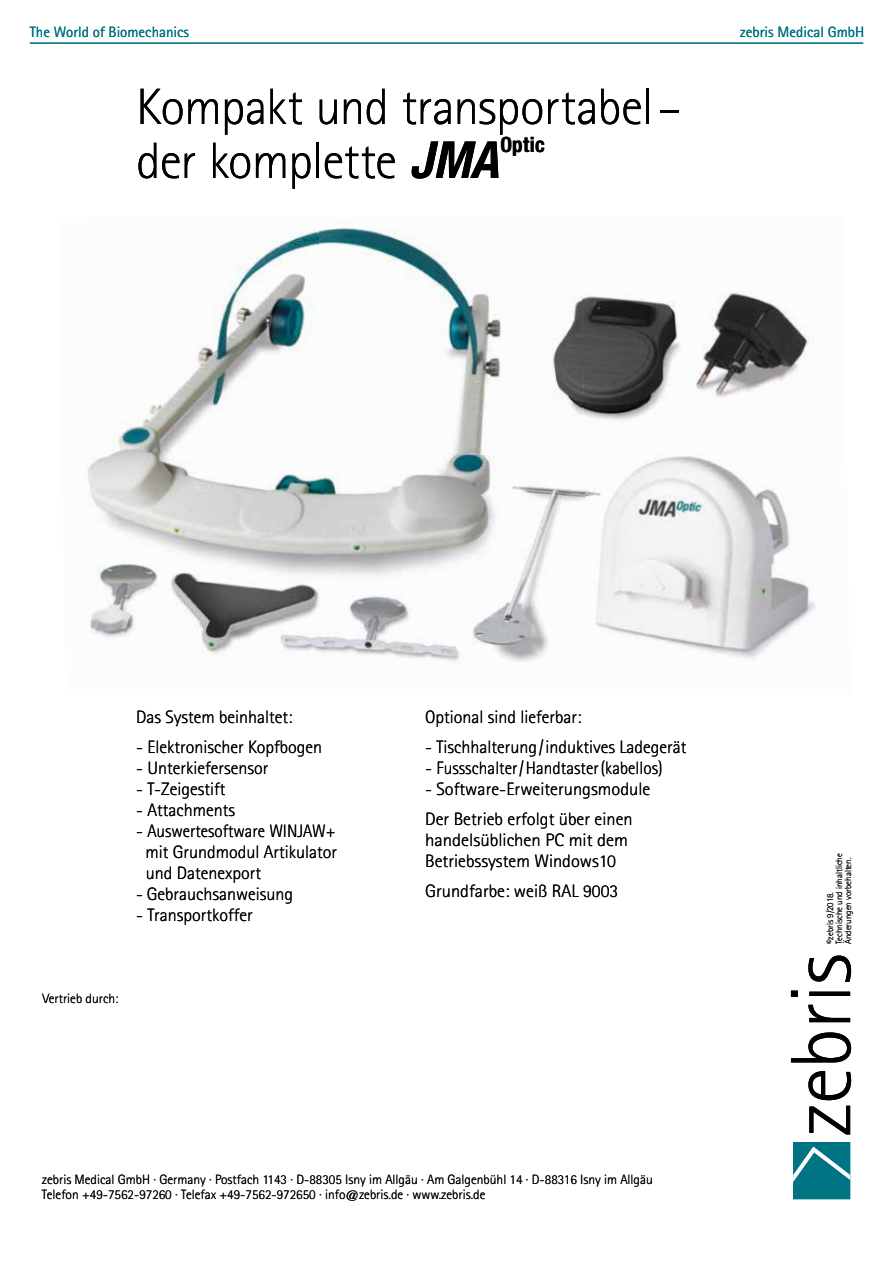
<style>
.page{position:relative;width:893px;height:1263px;background:#fff}
.page>*{position:absolute;margin:0;border:0;box-sizing:border-box;transform-origin:0 0}
.t1{font:300 51px/54px "Rotis Sans Serif";letter-spacing:-.015em;color:#000}
.t2{font:700 condensed 21px "Helvetica Neue";letter-spacing:.02em;color:#000}
.t3{font:300 18px/21px "Rotis Sans Serif";color:#000;text-align:justify}
.t4{font:300 18px/21px "Rotis Sans Serif";color:#000;scale:1.04 1}
.t5{font:15px "Rotis Sans Serif";color:#007482}
.t6{font:300 13.5px/15px "Rotis Sans Serif";color:#000}
.t7{font:300 9px/9px "Rotis Sans Serif";color:#000}
.s1{font-family:"Helvetica Neue";font-weight:700;font-style:italic;font-stretch:condensed}
</style>
<div class="page">
<img style="left:100px;top:231px;width:219px;height:227px">
<img style="left:319px;top:227px;width:261px;height:226px">
<img style="left:580px;top:292px;width:229px;height:129px">
<img style="left:88px;top:458px;width:235px;height:196px">
<img style="left:323px;top:453px;width:261px;height:209px">
<img style="left:584px;top:456px;width:232px;height:204px">
<hr style="left:30px;top:43px;width:833px;height:1px;background:#007482">
<svg style="left:793px;top:1142px;width:57px;height:57px;background:#1a828e"></svg>
<svg style="left:791px;top:955px;width:60px;height:179px"></svg>
<p class="t5" style="left:30px;top:23px;width:161px">The World of Biomechanics</p>
<p class="t5" style="left:740px;top:23px;width:126px">zebris Medical GmbH</p>
<h1 class="t1" style="left:136px;top:80px;width:548px">Kompakt und transportabel&shy;der komplette <span class="s1">JMA</span></h1>
<p class="t2" style="left:500px;top:132px;width:46px">Optic</p>
<p class="t3" style="left:136px;top:706px;width:158px">Das System beinhaltet:</p>
<p class="t3" style="left:136px;top:736px;width:187px">- Elektronischer Kopfbogen</p>
<p class="t3" style="left:136px;top:757px;width:134px">- Unterkiefersensor</p>
<p class="t3" style="left:136px;top:778px;width:91px">- T-Zeigestift</p>
<p class="t3" style="left:136px;top:799px;width:101px">- Attachments</p>
<p class="t3" style="left:145px;top:820px;width:193px;text-indent:-9px">- Auswertesoftware WINJAW+ mit Grundmodul Artikulator und Datenexport</p>
<p class="t3" style="left:136px;top:883px;width:159px">- Gebrauchsanweisung</p>
<p class="t3" style="left:136px;top:904px;width:118px">- Transportkoffer</p>
<p class="t6" style="left:43px;top:991px;width:78px">Vertrieb durch:</p>
<p class="t3" style="left:425px;top:706px;width:158px">Optional sind lieferbar:</p>
<p class="t3" style="left:425px;top:736px;width:263px">- Tischhalterung/induktives Ladegerät</p>
<p class="t3" style="left:425px;top:757px;width:239px">- Fussschalter/Handtaster(kabellos)</p>
<p class="t3" style="left:425px;top:774px;width:227px;line-height:30px">- Software-Erweiterungsmodule<br>Der Betrieb erfolgt über einen</p>
<p class="t4" style="left:425px;top:829px;width:196px">handelsüblichen PC mit dem<br>Betriebssystem Windows10</p>
<p class="t3" style="left:425px;top:880px;width:195px">Grundfarbe: weiß RAL 9003</p>
<p class="t6" style="left:42px;top:1172px;width:612px">zebris Medical GmbH · Germany · Postfach 1143 · D-88305 Isny im Allgäu · Am Galgenbühl 14 · D-88316 Isny im Allgäu<br>Telefon +49-7562-97260 · Telefax +49-7562-972650 · info@zebris.de · www.zebris.de</p>
<p class="t7" style="left:825px;top:944px;width:92px;rotate:-90deg">©zebris 9/2018.<br>Technische und inhaltliche<br>Änderungen vorbehalten.</p>
</div>
